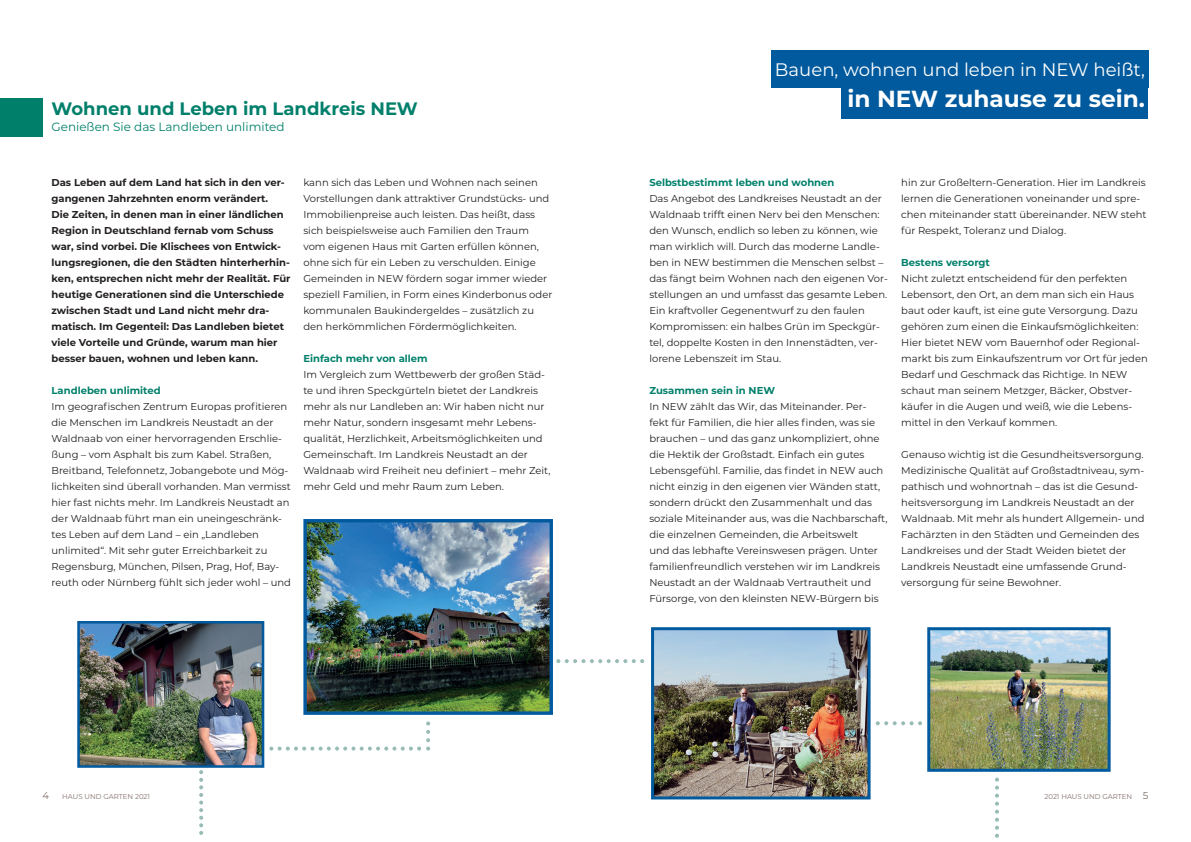
<style>
.page{position:relative;width:1191px;height:842px;background:#fff}
.page>*{position:absolute;margin:0;border:0;box-sizing:border-box;transform-origin:0 0}
.t1{font:700 23.3px "Montserrat";color:#fff}
.t2{font:18.1px "Montserrat";color:#fff}
.t3{font:700 18px "Montserrat";color:#00806b}
.t4{font:12px "Montserrat";color:#00806b}
.t5{font:10px/16px "Montserrat";color:#231f20}
.t6{font:700 10px/16px "Montserrat";color:#231f20}
.t7{font:700 10px "Montserrat";color:#00806b}
.t8{font:10px "Montserrat";color:#80706b}
.t9{font:7px "Montserrat";color:#80706b}
.s1{font-size:10px}
</style>
<div class="page">
<div style="left:0;top:98px;width:43px;height:38px;background:#00806b"></div>
<div style="left:771px;top:50px;width:377px;height:38px;background:#015a9d"></div>
<div style="left:841px;top:82px;width:307px;height:36px;background:#015a9d"></div>
<img style="left:303px;top:519px;width:250px;height:196px">
<img style="left:556px;top:627px;width:555px;height:211px">
<img style="left:77px;top:620px;width:353px;height:215px">
<h3 class="t3" style="left:51px;top:96px;width:368px">Wohnen und Leben im Landkreis NEW</h3>
<p class="t4" style="left:51px;top:119px;width:235px">Genießen Sie das Landleben unlimited</p>
<p class="t6" style="left:51px;top:174px;width:240px">Das Leben auf dem Land hat sich in den ver&shy;gangenen Jahrzehnten enorm verändert.<br>Die Zeiten, in denen man in einer ländlichen Region in Deutschland fernab vom Schuss war, sind vorbei. Die Klischees von Entwick&shy;lungsregionen, die den Städten hinterherhin&shy;ken, entsprechen nicht mehr der Realität. Für heutige Generationen sind die Unterschiede zwischen Stadt und Land nicht mehr dra&shy;matisch. Im Gegenteil: Das Landleben bietet viele Vorteile und Gründe, warum man hier besser bauen, wohnen und leben kann.</p>
<p class="t7" style="left:51px;top:383px;width:111px">Landleben unlimited</p>
<p class="t5" style="left:51px;top:398px;width:241px">Im geografischen Zentrum Europas profitieren die Menschen im Landkreis Neustadt an der Waldnaab von einer hervorragenden Erschlie&shy;ßung – vom Asphalt bis zum Kabel. Straßen, Breitband, Telefonnetz, Jobangebote und Mög&shy;lichkeiten sind überall vorhanden. Man vermisst hier fast nichts mehr. Im Landkreis Neustadt an der Waldnaab führt man ein uneingeschränk&shy;tes Leben auf dem Land – ein „Landleben unlimited“. Mit sehr guter Erreichbarkeit zu Regensburg, München, Pilsen, Prag, Hof, Bay&shy;reuth oder Nürnberg fühlt sich jeder wohl – und</p>
<p class="t5" style="left:303px;top:174px;width:250px">kann sich das Leben und Wohnen nach seinen Vorstellungen dank attraktiver Grundstücks- und Immobilienpreise auch leisten. Das heißt, dass sich beispielsweise auch Familien den Traum vom eigenen Haus mit Garten erfüllen können, ohne sich für ein Leben zu verschulden. Einige Gemeinden in NEW fördern sogar immer wieder speziell Familien, in Form eines Kinderbonus oder kommunalen Baukindergeldes – zusätzlich zu den herkömmlichen Fördermöglichkeiten.</p>
<p class="t7" style="left:303px;top:351px;width:126px">Einfach mehr von allem</p>
<p class="t5" style="left:303px;top:366px;width:248px">Im Vergleich zum Wettbewerb der großen Städ&shy;te und ihren Speckgürteln bietet der Landkreis mehr als nur Landleben an: Wir haben nicht nur mehr Natur, sondern insgesamt mehr Lebens&shy;qualität, Herzlichkeit, Arbeitsmöglichkeiten und Gemeinschaft. Im Landkreis Neustadt an der Waldnaab wird Freiheit neu definiert – mehr Zeit, mehr Geld und mehr Raum zum Leben.</p>
<h2 class="t2" style="left:775px;top:57px;width:371px">Bauen, wohnen und leben in NEW heißt,</h2>
<h1 class="t1" style="left:847px;top:81px;width:299px">in NEW zuhause zu sein.</h1>
<p class="t7" style="left:649px;top:175px;width:187px">Selbstbestimmt leben und wohnen</p>
<p class="t5" style="left:649px;top:190px;width:240px">Das Angebot des Landkreises Neustadt an der Waldnaab trifft einen Nerv bei den Menschen: den Wunsch, endlich so leben zu können, wie man wirklich will. Durch das moderne Landle&shy;ben in NEW bestimmen die Menschen selbst – das fängt beim Wohnen nach den eigenen Vor&shy;stellungen an und umfasst das gesamte Leben.<br>Ein kraftvoller Gegenentwurf zu den faulen Kompromissen: ein halbes Grün im Speckgür&shy;tel, doppelte Kosten in den Innenstädten, ver&shy;lorene Lebenszeit im Stau.</p>
<p class="t7" style="left:649px;top:383px;width:127px">Zusammen sein in NEW</p>
<p class="t5" style="left:649px;top:398px;width:240px">In NEW zählt das Wir, das Miteinander. Per&shy;fekt für Familien, die hier alles finden, was sie brauchen – und das ganz unkompliziert, ohne die Hektik der Großstadt. Einfach ein gutes Lebensgefühl. Familie, das findet in NEW auch nicht einzig in den eigenen vier Wänden statt, sondern drückt den Zusammenhalt und das soziale Miteinander aus, was die Nachbarschaft, die einzelnen Gemeinden, die Arbeitswelt<br>und das lebhafte Vereinswesen prägen. Unter familienfreundlich verstehen wir im Landkreis Neustadt an der Waldnaab Vertrautheit und Fürsorge, von den kleinsten NEW-Bürgern bis</p>
<p class="t5" style="left:901px;top:174px;width:247px">hin zur Großeltern-Generation. Hier im Landkreis lernen die Generationen voneinander und spre&shy;chen miteinander statt übereinander. NEW steht für Respekt, Toleranz und Dialog.</p>
<p class="t7" style="left:901px;top:255px;width:90px">Bestens versorgt</p>
<p class="t5" style="left:901px;top:270px;width:248px">Nicht zuletzt entscheidend für den perfekten Lebensort, den Ort, an dem man sich ein Haus baut oder kauft, ist eine gute Versorgung. Dazu gehören zum einen die Einkaufsmöglichkeiten:<br>Hier bietet NEW vom Bauernhof oder Regional&shy;markt bis zum Einkaufszentrum vor Ort für jeden Bedarf und Geschmack das Richtige. In NEW schaut man seinem Metzger, Bäcker, Obstver&shy;käufer in die Augen und weiß, wie die Lebens&shy;mittel in den Verkauf kommen.</p>
<p class="t5" style="left:901px;top:446px;width:245px">Genauso wichtig ist die Gesundheitsversorgung.<br>Medizinische Qualität auf Großstadtniveau, sym&shy;pathisch und wohnortnah – das ist die Gesund&shy;heitsversorgung im Landkreis Neustadt an der Waldnaab. Mit mehr als hundert Allgemein- und Fachärzten in den Städten und Gemeinden des Landkreises und der Stadt Weiden bietet der Landkreis Neustadt eine umfassende Grund&shy;versorgung für seine Bewohner.</p>
<p class="t8" style="left:43px;top:789px;width:8px">4</p>
<p class="t9" style="left:62px;top:792px;width:89px">HAUS UND GARTEN 2021</p>
<p class="t9" style="left:1044px;top:792px;width:105px">2021 HAUS UND GARTEN <span class="s1">5</span></p>
</div>
